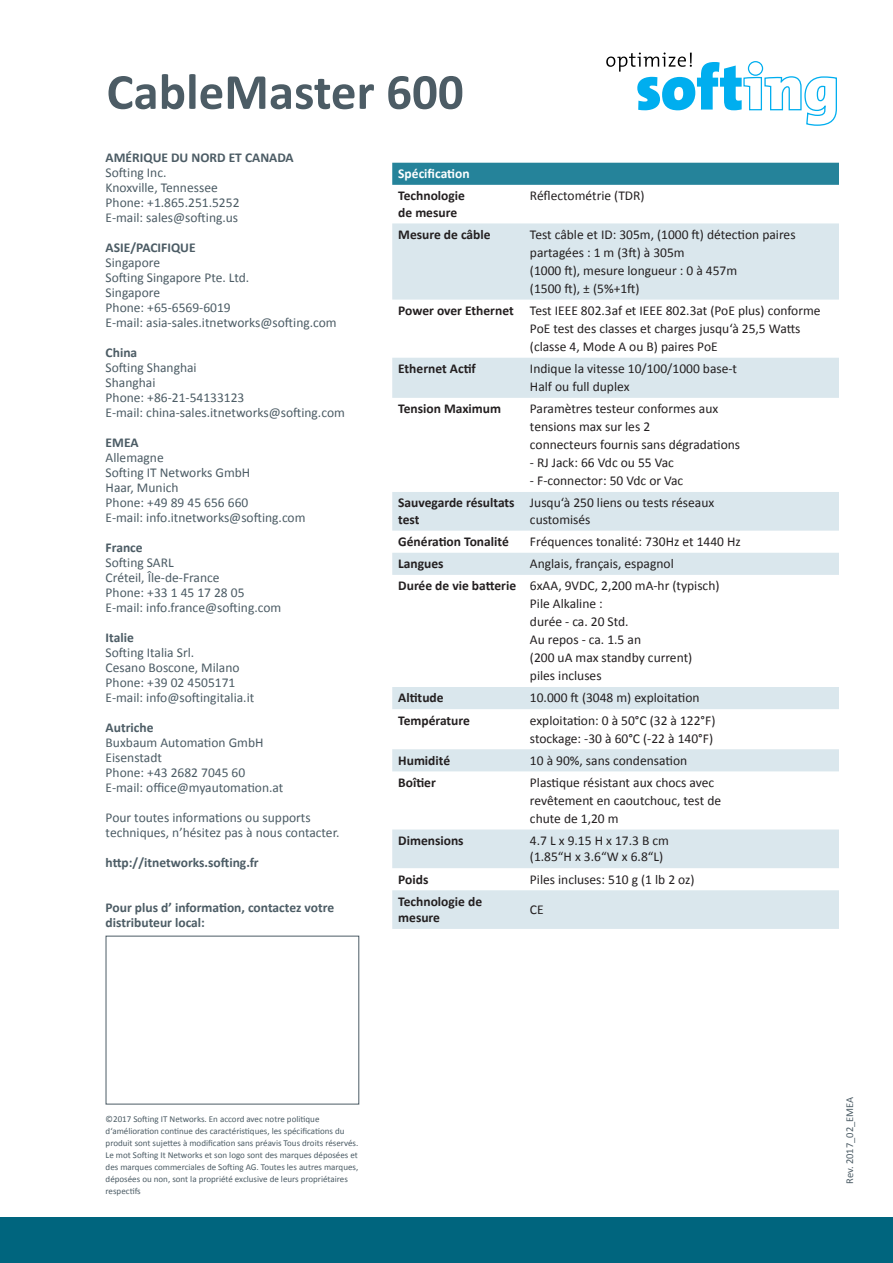
<style>
.page{position:relative;width:893px;height:1263px;background:#fff}
.page>*{position:absolute;margin:0;border:0;box-sizing:border-box;transform-origin:0 0}
.t1{font:700 51px "Calibri";color:#4c5c65}
.general_text{font:13.5px "Calibri";color:#231f20}
.Paragraph_Style_10{font:13.5px "Calibri";color:#4c5c65}
.general_text-2{font:700 13.5px/16.5px "Calibri";color:#231f20}
.Paragraph_Style_10-2{font:700 13.5px "Calibri";color:#4c5c65}
.general_text-3{font:700 13.5px "Calibri";color:#fff}
.general_text-4{font:10.5px "Calibri";color:#4c5c65}
.Paragraph_Style_10-3{font:9px "Calibri";color:#4c5c65}
</style>
<div class="page">
<div style="left:0;top:1217px;width:893px;height:46px;background:#00657e"></div>
<svg style="left:606px;top:53px;width:231px;height:73px"></svg>
<div style="left:392px;top:163px;width:447px;height:22px;background:#25839a"></div>
<div style="left:392px;top:223px;width:447px;height:77px;background:#dae7ed"></div>
<svg style="left:392px;top:358px;width:447px;height:571px"></svg>
<p class="t1" style="left:107px;top:60px;width:359px">CableMaster 600</p>
<p class="Paragraph_Style_10-2" style="left:106px;top:149px;width:190px">AMÉRIQUE DU NORD ET CANADA</p>
<p class="Paragraph_Style_10" style="left:106px;top:164px;width:62px">Softing Inc.</p>
<p class="Paragraph_Style_10" style="left:106px;top:179px;width:114px">Knoxville, Tennessee</p>
<p class="Paragraph_Style_10" style="left:106px;top:194px;width:135px">Phone: +1.865.251.5252</p>
<p class="Paragraph_Style_10" style="left:106px;top:209px;width:134px">E-mail: sales@softing.us</p>
<p class="Paragraph_Style_10-2" style="left:106px;top:239px;width:92px">ASIE/PACIFIQUE</p>
<p class="Paragraph_Style_10" style="left:106px;top:254px;width:56px">Singapore</p>
<p class="Paragraph_Style_10" style="left:106px;top:269px;width:145px">Softing Singapore Pte. Ltd.</p>
<p class="Paragraph_Style_10" style="left:106px;top:284px;width:56px">Singapore</p>
<p class="Paragraph_Style_10" style="left:106px;top:299px;width:127px">Phone: +65-6569-6019</p>
<p class="Paragraph_Style_10" style="left:106px;top:314px;width:233px">E-mail: asia-sales.itnetworks@softing.com</p>
<p class="Paragraph_Style_10-2" style="left:106px;top:344px;width:33px">China</p>
<p class="Paragraph_Style_10" style="left:106px;top:359px;width:93px">Softing Shanghai</p>
<p class="Paragraph_Style_10" style="left:106px;top:374px;width:51px">Shanghai</p>
<p class="Paragraph_Style_10" style="left:106px;top:389px;width:140px">Phone: +86-21-54133123</p>
<p class="Paragraph_Style_10" style="left:106px;top:404px;width:241px">E-mail: china-sales.itnetworks@softing.com</p>
<p class="Paragraph_Style_10-2" style="left:106px;top:434px;width:34px">EMEA</p>
<p class="Paragraph_Style_10" style="left:106px;top:449px;width:60px">Allemagne</p>
<p class="Paragraph_Style_10" style="left:106px;top:464px;width:146px">Softing IT Networks GmbH</p>
<p class="Paragraph_Style_10" style="left:106px;top:479px;width:74px">Haar, Munich</p>
<p class="Paragraph_Style_10" style="left:106px;top:494px;width:144px">Phone: +49 89 45 656 660</p>
<p class="Paragraph_Style_10" style="left:106px;top:509px;width:201px">E-mail: info.itnetworks@softing.com</p>
<p class="Paragraph_Style_10-2" style="left:106px;top:539px;width:39px">France</p>
<p class="Paragraph_Style_10" style="left:106px;top:554px;width:70px">Softing SARL</p>
<p class="Paragraph_Style_10" style="left:106px;top:569px;width:115px">Créteil, Île-de-France</p>
<p class="Paragraph_Style_10" style="left:106px;top:584px;width:140px">Phone: +33 1 45 17 28 05</p>
<p class="Paragraph_Style_10" style="left:106px;top:599px;width:177px">E-mail: info.france@softing.com</p>
<p class="Paragraph_Style_10-2" style="left:106px;top:629px;width:30px">Italie</p>
<p class="Paragraph_Style_10" style="left:106px;top:644px;width:90px">Softing Italia Srl.</p>
<p class="Paragraph_Style_10" style="left:106px;top:659px;width:136px">Cesano Boscone, Milano</p>
<p class="Paragraph_Style_10" style="left:106px;top:674px;width:131px">Phone: +39 02 4505171</p>
<p class="Paragraph_Style_10" style="left:106px;top:689px;width:150px">E-mail: info@softingitalia.it</p>
<p class="Paragraph_Style_10-2" style="left:106px;top:719px;width:49px">Autriche</p>
<p class="Paragraph_Style_10" style="left:106px;top:734px;width:159px">Buxbaum Automation GmbH</p>
<p class="Paragraph_Style_10" style="left:106px;top:749px;width:58px">Eisenstadt</p>
<p class="Paragraph_Style_10" style="left:106px;top:764px;width:141px">Phone: +43 2682 7045 60</p>
<p class="Paragraph_Style_10" style="left:106px;top:779px;width:179px">E-mail: office@myautomation.at</p>
<p class="Paragraph_Style_10" style="left:106px;top:809px;width:207px">Pour toutes informations ou supports</p>
<p class="Paragraph_Style_10" style="left:106px;top:824px;width:235px">techniques, n’hésitez pas à nous contacter.</p>
<p class="Paragraph_Style_10-2" style="left:106px;top:854px;width:155px">http://itnetworks.softing.fr</p>
<p class="Paragraph_Style_10-2" style="left:106px;top:899px;width:230px">Pour plus d’ information, contactez votre</p>
<p class="Paragraph_Style_10-2" style="left:106px;top:914px;width:101px">distributeur local:</p>
<p class="general_text-3" style="left:398px;top:165px;width:73px">Spécification</p>
<p class="general_text-2" style="left:398px;top:187px;width:68px">Technologie</p>
<p class="general_text-2" style="left:398px;top:203px;width:60px">de mesure</p>
<p class="general_text" style="left:530px;top:187px;width:116px">Réflectométrie (TDR)</p>
<p class="general_text-2" style="left:398px;top:225px;width:94px">Mesure de câble</p>
<p class="general_text" style="left:530px;top:226px;width:267px">Test câble et ID: 305m, (1000 ft) détection paires</p>
<p class="general_text" style="left:530px;top:244px;width:156px">partagées : 1 m (3ft) à 305m</p>
<p class="general_text" style="left:530px;top:262px;width:209px">(1000 ft), mesure longueur : 0 à 457m</p>
<p class="general_text" style="left:530px;top:280px;width:111px">(1500 ft), ± (5%+1ft)</p>
<p class="general_text-2" style="left:398px;top:302px;width:117px">Power over Ethernet</p>
<p class="general_text" style="left:530px;top:302px;width:292px">Test IEEE 802.3af et IEEE 802.3at (PoE plus) conforme</p>
<p class="general_text" style="left:530px;top:320px;width:272px">PoE test des classes et charges jusqu‘à 25,5 Watts</p>
<p class="general_text" style="left:530px;top:338px;width:189px">(classe 4, Mode A ou B) paires PoE</p>
<p class="general_text-2" style="left:398px;top:360px;width:79px">Ethernet Actif</p>
<p class="general_text" style="left:530px;top:360px;width:209px">Indique la vitesse 10/100/1000 base-t</p>
<p class="general_text" style="left:530px;top:378px;width:101px">Half ou full duplex</p>
<p class="general_text-2" style="left:398px;top:400px;width:104px">Tension Maximum</p>
<p class="general_text" style="left:530px;top:400px;width:190px">Paramètres testeur conformes aux</p>
<p class="general_text" style="left:530px;top:418px;width:122px">tensions max sur les 2</p>
<p class="general_text" style="left:530px;top:436px;width:212px">connecteurs fournis sans dégradations</p>
<p class="general_text" style="left:530px;top:454px;width:145px">- RJ Jack: 66 Vdc ou 55 Vac</p>
<p class="general_text" style="left:530px;top:472px;width:155px">- F-connector: 50 Vdc or Vac</p>
<p class="general_text-2" style="left:398px;top:494px;width:118px">Sauvegarde résultats</p>
<p class="general_text-2" style="left:398px;top:510px;width:23px">test</p>
<p class="general_text" style="left:530px;top:494px;width:186px">Jusqu‘à 250 liens ou tests réseaux</p>
<p class="general_text" style="left:530px;top:511px;width:62px">customisés</p>
<p class="general_text-2" style="left:398px;top:533px;width:112px">Génération Tonalité</p>
<p class="general_text" style="left:530px;top:533px;width:212px">Fréquences tonalité: 730Hz et 1440 Hz</p>
<p class="general_text-2" style="left:398px;top:555px;width:47px">Langues</p>
<p class="general_text" style="left:530px;top:555px;width:145px">Anglais, français, espagnol</p>
<p class="general_text-2" style="left:398px;top:577px;width:119px">Durée de vie batterie</p>
<p class="general_text" style="left:530px;top:577px;width:191px">6xAA, 9VDC, 2,200 mA-hr (typisch)</p>
<p class="general_text" style="left:530px;top:595px;width:74px">Pile Alkaline :</p>
<p class="general_text" style="left:530px;top:613px;width:100px">durée - ca. 20 Std.</p>
<p class="general_text" style="left:530px;top:631px;width:113px">Au repos - ca. 1.5 an</p>
<p class="general_text" style="left:530px;top:649px;width:164px">(200 uA max standby current)</p>
<p class="general_text" style="left:530px;top:667px;width:73px">piles incluses</p>
<p class="general_text-2" style="left:398px;top:689px;width:47px">Altitude</p>
<p class="general_text" style="left:530px;top:689px;width:171px">10.000 ft (3048 m) exploitation</p>
<p class="general_text-2" style="left:398px;top:711px;width:73px">Température</p>
<p class="general_text" style="left:530px;top:712px;width:187px">exploitation: 0 à 50°C (32 à 122°F)</p>
<p class="general_text" style="left:530px;top:730px;width:185px">stockage: -30 à 60°C (-22 à 140°F)</p>
<p class="general_text-2" style="left:398px;top:751px;width:53px">Humidité</p>
<p class="general_text" style="left:530px;top:752px;width:159px">10 à 90%, sans condensation</p>
<p class="general_text-2" style="left:398px;top:773px;width:39px">Boîtier</p>
<p class="general_text" style="left:530px;top:774px;width:186px">Plastique résistant aux chocs avec</p>
<p class="general_text" style="left:530px;top:792px;width:193px">revêtement en caoutchouc, test de</p>
<p class="general_text" style="left:530px;top:810px;width:90px">chute de 1,20 m</p>
<p class="general_text-2" style="left:398px;top:831px;width:67px">Dimensions</p>
<p class="general_text" style="left:530px;top:832px;width:140px">4.7 L x 9.15 H x 17.3 B cm</p>
<p class="general_text" style="left:530px;top:848px;width:135px">(1.85“H x 3.6“W x 6.8“L)</p>
<p class="general_text-2" style="left:398px;top:870px;width:32px">Poids</p>
<p class="general_text" style="left:530px;top:871px;width:166px">Piles incluses: 510 g (1 lb 2 oz)</p>
<p class="general_text-2" style="left:398px;top:892px;width:85px">Technologie de mesure</p>
<p class="general_text" style="left:530px;top:901px;width:15px">CE</p>
<p class="Paragraph_Style_10-3" style="left:106px;top:1113px;width:215px">©2017 Softing IT Networks. En accord avec notre politique</p>
<p class="Paragraph_Style_10-3" style="left:106px;top:1125px;width:240px">d‘amélioration continue des caractéristiques, les spécifications du</p>
<p class="Paragraph_Style_10-3" style="left:106px;top:1137px;width:254px">produit sont sujettes à modification sans préavis Tous droits réservés.</p>
<p class="Paragraph_Style_10-3" style="left:106px;top:1149px;width:254px">Le mot Softing It Networks et son logo sont des marques déposées et</p>
<p class="Paragraph_Style_10-3" style="left:106px;top:1161px;width:254px">des marques commerciales de Softing AG. Toutes les autres marques,</p>
<p class="Paragraph_Style_10-3" style="left:106px;top:1173px;width:244px">déposées ou non, sont la propriété exclusive de leurs propriétaires</p>
<p class="Paragraph_Style_10-3" style="left:106px;top:1185px;width:37px">respectifs</p>
<p class="general_text-4" style="left:843px;top:1184px;width:89px;rotate:-90deg">Rev. 2017_02_EMEA</p>
</div>
